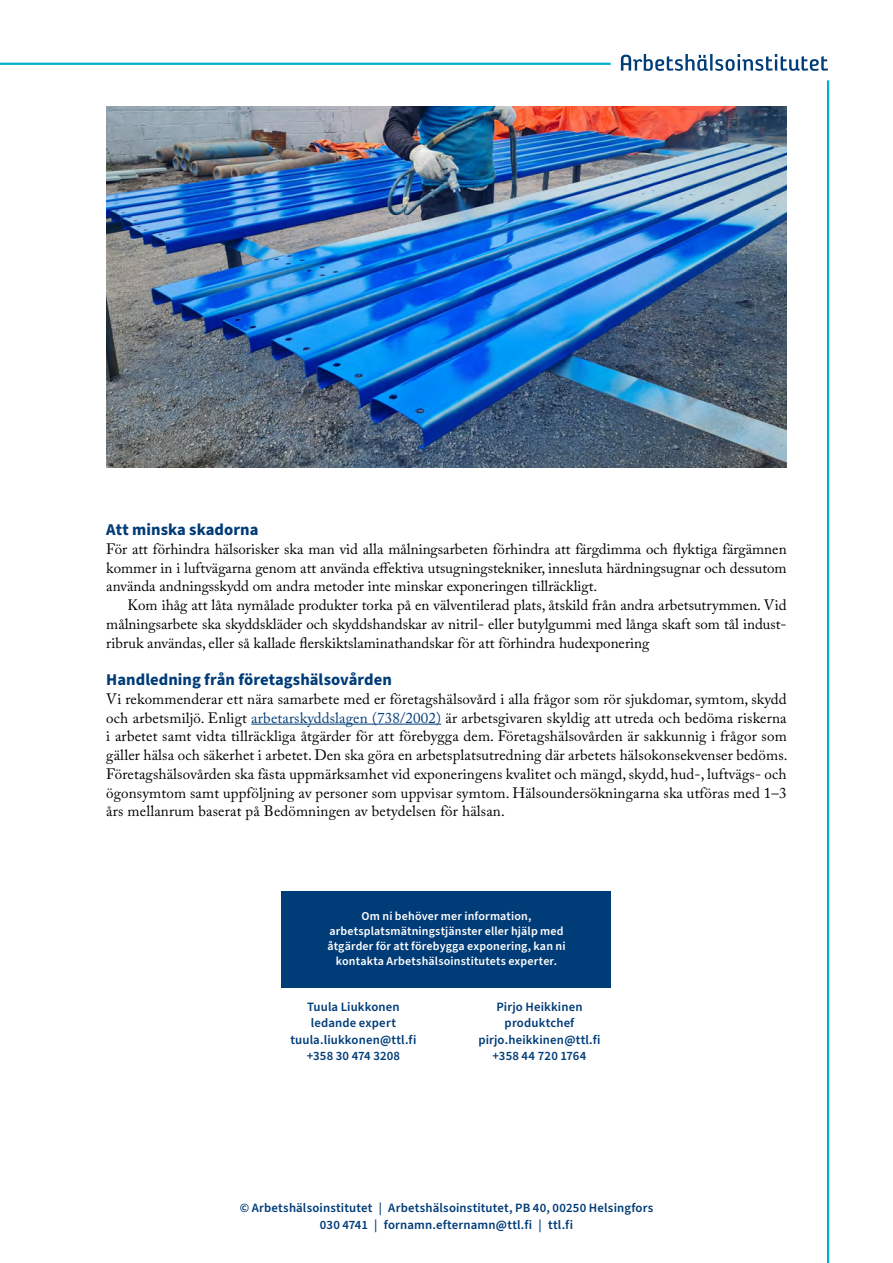
<style>
.page{position:relative;width:893px;height:1263px;background:#fff}
.page>*{position:absolute;margin:0;border:0;box-sizing:border-box;transform-origin:0 0}
.t1{font:700 16.5px "Source Sans Pro";letter-spacing:.005em;color:#003c78}
.body_1_tracking__10{font:15px/18.8px "Adobe Caslon Pro";letter-spacing:.01em;color:#000;text-align:justify}
.body_2{font:15px/18.8px "Adobe Caslon Pro";color:#000;text-align:justify}
.body_1{font:15px/18.8px "Adobe Caslon Pro";color:#000;text-align:justify}
.contact{font:600 12.75px "Source Sans Pro";letter-spacing:.01em;color:#003c78}
.blue_info_box{font:600 12px/15px "Source Sans Pro";letter-spacing:.015em;color:#fff;text-align:center}
.s1{color:#003c78}
</style>
<div class="page">
<hr style="left:251px;top:724px;width:190px;height:1px;background:#003c78">
<hr style="left:0;top:63px;width:611px;height:2px;background:#00b0ca">
<hr style="left:827px;top:80px;width:2px;height:1183px;background:#00b0ca">
<svg style="left:621px;top:54px;width:207px;height:17px"></svg>
<div style="left:282px;top:891px;width:329px;height:96px;background:#003c78"></div>
<img style="left:106px;top:106px;width:681px;height:362px">
<h2 class="t1" style="left:106px;top:518px;width:154px">Att minska skadorna</h2>
<p class="body_1" style="left:106px;top:539px;width:682px">För att förhindra hälsorisker ska man vid alla målningsarbeten förhindra att färgdimma och flyktiga färgämnen kommer in i luftvägarna genom att använda effektiva utsugningstekniker, innesluta härdningsugnar och dessutom använda andningsskydd om andra metoder inte minskar exponeringen tillräckligt.</p>
<p class="body_2" style="left:106px;top:595px;width:682px;text-indent:21px">Kom ihåg att låta nymålade produkter torka på en välventilerad plats, åtskild från andra arbetsutrymmen. Vid målningsarbete ska skyddskläder och skyddshandskar av nitril- eller butylgummi med långa skaft som tål indust&shy;ribruk användas, eller så kallade flerskiktslaminathandskar för att förhindra hudexponering</p>
<h2 class="t1" style="left:106px;top:668px;width:287px">Handledning från företagshälsovården</h2>
<p class="body_1_tracking__10" style="left:106px;top:689px;width:683px">Vi rekommenderar ett nära samarbete med er företagshälsovård i alla frågor som rör sjukdomar, symtom, skydd och arbetsmiljö. Enligt <span class="s1">arbetarskyddslagen (738/2002)</span> är arbetsgivaren skyldig att utreda och bedöma riskerna i arbetet samt vidta tillräckliga åtgärder för att förebygga dem. Företagshälsovården är sakkunnig i frågor som gäller hälsa och säkerhet i arbetet. Den ska göra en arbetsplatsutredning där arbetets hälsokonsekvenser bedöms.</p>
<p class="body_1_tracking__10" style="left:106px;top:764px;width:682px">Företagshälsovården ska fästa uppmärksamhet vid exponeringens kvalitet och mängd, skydd, hud-, luftvägs- och ögonsymtom samt uppföljning av personer som uppvisar symtom. Hälsoundersökningarna ska utföras med 1–3 års mellanrum baserat på Bedömningen av betydelsen för hälsan.</p>
<p class="blue_info_box" style="left:327px;top:909px;width:239px">Om ni behöver mer information, arbetsplatsmätningstjänster eller hjälp med åtgärder för att förebygga exponering, kan ni kontakta Arbetshälsoinstitutets experter.</p>
<p class="contact" style="left:307px;top:998px;width:94px">Tuula Liukkonen</p>
<p class="contact" style="left:311px;top:1014px;width:86px">ledande expert</p>
<p class="contact" style="left:291px;top:1031px;width:127px">tuula.liukkonen@ttl.fi</p>
<p class="contact" style="left:307px;top:1047px;width:95px">+358 30 474 3208</p>
<p class="contact" style="left:496px;top:998px;width:88px">Pirjo Heikkinen</p>
<p class="contact" style="left:505px;top:1014px;width:71px">produktchef</p>
<p class="contact" style="left:478px;top:1031px;width:124px">pirjo.heikkinen@ttl.fi</p>
<p class="contact" style="left:493px;top:1047px;width:95px">+358 44 720 1764</p>
<p class="contact" style="left:240px;top:1200px;width:415px">© Arbetshälsoinstitutet | Arbetshälsoinstitutet, PB 40, 00250 Helsingfors</p>
<p class="contact" style="left:320px;top:1216px;width:255px">030 4741 | fornamn.efternamn@ttl.fi | ttl.fi</p>
</div>
